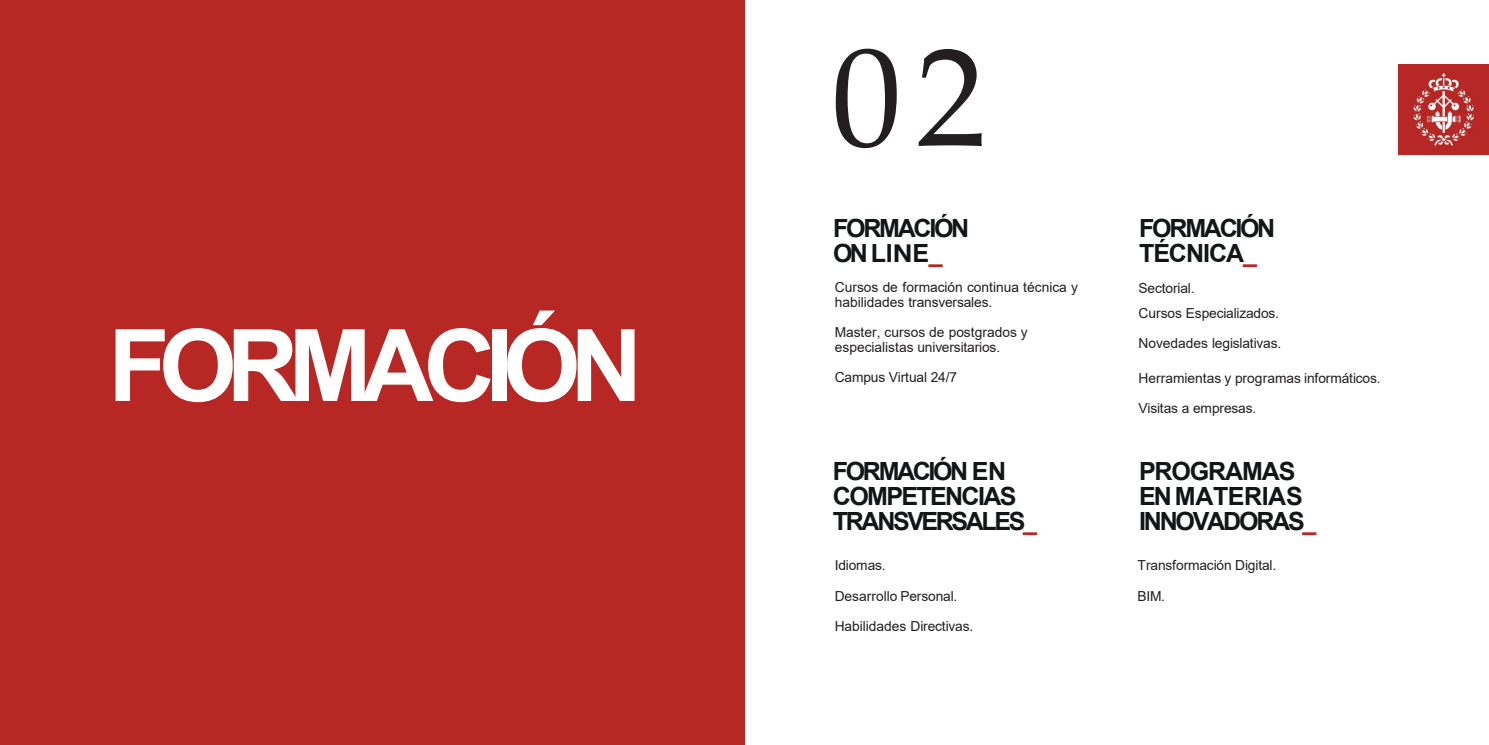
<style>
.page{position:relative;width:1489px;height:745px;background:#fff}
.page>*{position:absolute;margin:0;border:0;box-sizing:border-box;transform-origin:0 0}
.t1{font:140.5px "Palatino Linotype";color:#231f20}
.t2{font:700 100px "Arial";letter-spacing:-.105em;color:#fff}
.t3{font:700 25px/25px "Arial";letter-spacing:-.085em;color:#121617}
.t4{font:700 25px/25px "Arial";letter-spacing:-.05em;color:#121617}
.t5{font:13.75px/15px "Arial";letter-spacing:-.005em;color:#231f20}
.s1{font-family:"Segoe UI"}
.s2{color:#b72825}
</style>
<div class="page">
<div style="left:1px;top:0;width:744px;height:744px;background:#b72825"></div>
<img style="left:1398px;top:64px;width:90px;height:91px">
<p class="t2" style="left:108px;top:295px;width:536px">FORMACIÓN</p>
<p class="t1" style="left:831px;top:-2px;width:157px">02</p>
<p class="t3" style="left:833px;top:216px;width:138px">FORMACIÓN<br>ONLI<span class="s1">N</span>E<span class="s2">_</span></p>
<p class="t5" style="left:835px;top:280px;width:245px">Cursos de formación continua técnica y habilidades transversales.</p>
<p class="t5" style="left:835px;top:325px;width:194px">Master, cursos de postgrados y especialistas universitarios.</p>
<p class="t5" style="left:835px;top:370px;width:124px">Campus Virtual 24/7</p>
<p class="t3" style="left:833px;top:458px;width:205px">FORMACIÓN EN<br>COMPETENCIAS<br>TRANSVERSALES<span class="s2">_</span></p>
<p class="t5" style="left:835px;top:557px;width:53px">Idiomas.</p>
<p class="t5" style="left:835px;top:588px;width:124px">Desarrollo Personal.</p>
<p class="t5" style="left:835px;top:618px;width:140px">Habilidades Directivas.</p>
<p class="t3" style="left:1139px;top:216px;width:138px">FORMACIÓN<br>TÉCNICA<span class="s2">_</span></p>
<p class="t5" style="left:1138px;top:280px;width:58px">Sectorial.</p>
<p class="t5" style="left:1138px;top:298px;width:144px;line-height:30px">Cursos Especializados.<br>Novedades legislativas.</p>
<p class="t5" style="left:1138px;top:370px;width:244px">Herramientas y programas informáticos.</p>
<p class="t5" style="left:1138px;top:401px;width:119px">Visitas a empresas.</p>
<p class="t4" style="left:1139px;top:458px;width:179px">PROGRAMAS<br>ENMATERIAS<br>INNOVADORAS<span class="s2">_</span></p>
<p class="t5" style="left:1137px;top:557px;width:140px">Transformación Digital.</p>
<p class="t5" style="left:1137px;top:588px;width:29px">BIM.</p>
</div>
